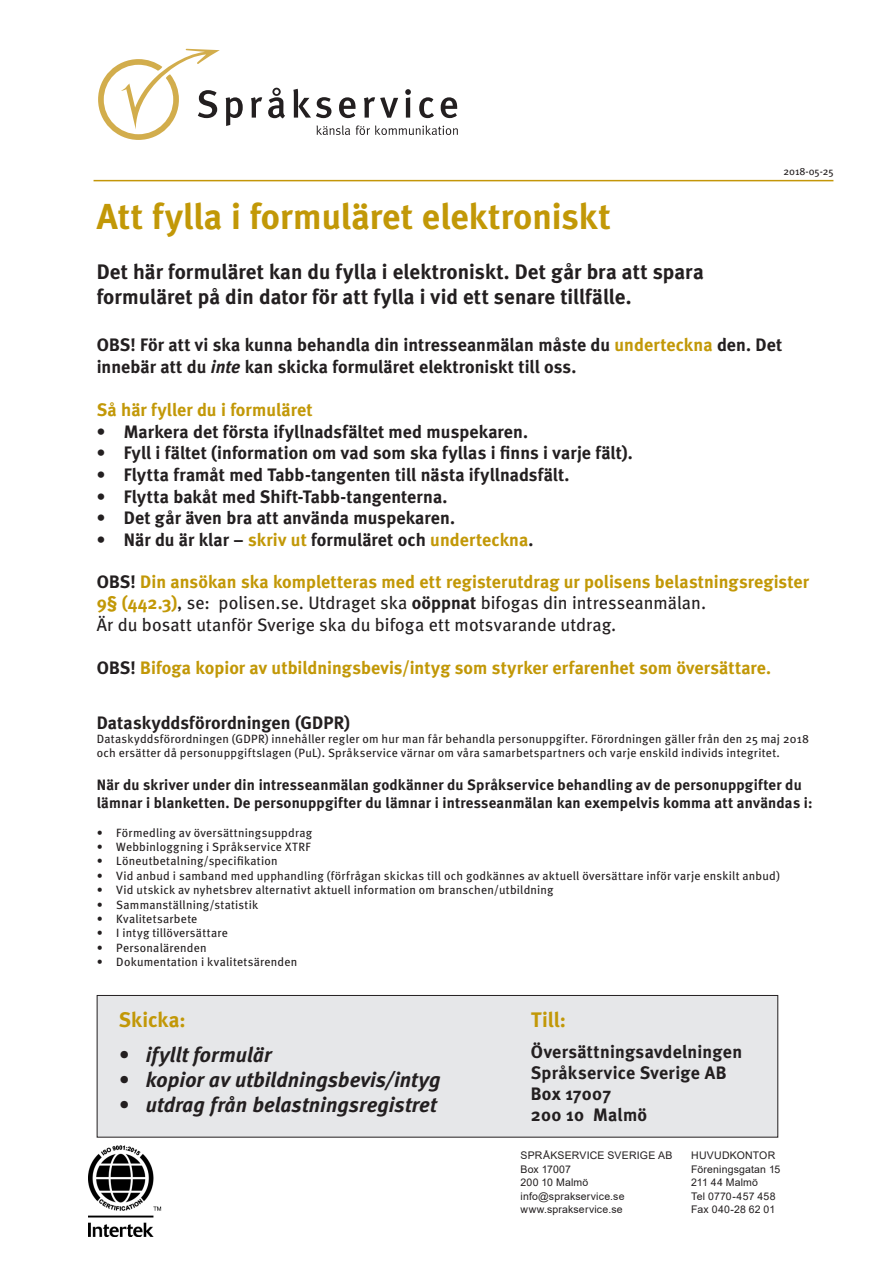
<style>
.page{position:relative;width:893px;height:1263px;background:#fff}
.page>*{position:absolute;margin:0;border:0;box-sizing:border-box;transform-origin:0 0}
.Meta__Book_9{font:700 36px "Meta";letter-spacing:.005em;color:#c29807}
.Meta__Book_9-2{font:700 21px "Meta";letter-spacing:.005em;color:#231f20}
.t1{font:italic 700 21px "Meta";letter-spacing:.005em;color:#231f20}
.Meta__Book_9-3{font:700 21px "Meta";letter-spacing:.005em;color:#c29807}
.Meta__Book_9-4{font:700 18px/21.6px "Meta";letter-spacing:.005em;color:#231f20}
.Meta__Book_9-5{font:700 18px/21.6px "Meta";letter-spacing:.005em;color:#c29807}
.Meta__Book_9-6{font:18px "Meta";letter-spacing:.005em;color:#231f20}
.Meta__Book_9-7{font:700 15px/18px "Meta";letter-spacing:.01em;color:#231f20}
.Meta__Book_9-8{font:12px/14.4px "Meta";letter-spacing:.02em;color:#231f20}
.Meta_Bold_10{font:10.5px "Arial";letter-spacing:.015em;color:#231f20}
.Meta_Bold_10-2{font:10.5px "Meta";color:#231f20}
.s1{color:#c29807}
.s2{font-style:italic}
.s3{color:#231f20}
.s4{font-weight:400;color:#231f20}
</style>
<div class="page">
<div style="left:97px;top:995px;width:681px;height:142px;background:#e6e7e9"></div>
<div style="left:97px;top:995px;width:681px;height:142px;border:1px solid #231f20"></div>
<svg style="left:226px;top:97px;width:17px;height:29px"></svg>
<svg style="left:251px;top:97px;width:11px;height:21px"></svg>
<svg style="left:268px;top:88px;width:17px;height:30px"></svg>
<svg style="left:293px;top:89px;width:38px;height:29px"></svg>
<svg style="left:339px;top:97px;width:17px;height:21px"></svg>
<svg style="left:364px;top:97px;width:34px;height:21px"></svg>
<svg style="left:405px;top:89px;width:6px;height:29px"></svg>
<svg style="left:419px;top:97px;width:15px;height:21px"></svg>
<svg style="left:441px;top:97px;width:16px;height:21px"></svg>
<svg style="left:98px;top:49px;width:122px;height:91px"></svg>
<svg style="left:317px;top:125px;width:33px;height:10px"></svg>
<svg style="left:356px;top:125px;width:102px;height:10px"></svg>
<hr style="left:94px;top:180px;width:739px;height:1px;background:#c49608">
<img style="left:89px;top:1145px;width:73px;height:91px">
<p class="Meta_Bold_10-2" style="left:783px;top:165px;width:52px">2018-05-25</p>
<p class="Meta__Book_9" style="left:97px;top:195px;width:515px">Att fylla i formuläret elektroniskt</p>
<p class="Meta__Book_9-2" style="left:97px;top:259px;width:608px">Det här formuläret kan du fylla i elektroniskt. Det går bra att spara</p>
<p class="Meta__Book_9-2" style="left:97px;top:285px;width:536px">formuläret på din dator för att fylla i vid ett senare tillfälle.</p>
<p class="Meta__Book_9-4" style="left:97px;top:334px;width:687px">OBS! För att vi ska kunna behandla din intresseanmälan måste du <span class="s1">underteckna</span> den. Det innebär att du <span class="s2">inte</span> kan skicka formuläret elektroniskt till oss.</p>
<p class="Meta__Book_9-5" style="left:97px;top:399px;width:217px">Så här fyller du i formuläret</p>
<p class="Meta__Book_9-4" style="left:97px;top:420px;width:433px">• Markera det första ifyllnadsfältet med muspekaren.</p>
<p class="Meta__Book_9-4" style="left:97px;top:442px;width:537px">• Fyll i fältet (information om vad som ska fyllas i finns i varje fält).</p>
<p class="Meta__Book_9-4" style="left:97px;top:464px;width:474px">• Flytta framåt med Tabb-tangenten till nästa ifyllnadsfält.</p>
<p class="Meta__Book_9-4" style="left:97px;top:485px;width:352px">• Flytta bakåt med Shift-Tabb-tangenterna.</p>
<p class="Meta__Book_9-4" style="left:97px;top:507px;width:360px">• Det går även bra att använda muspekaren.</p>
<p class="Meta__Book_9-4" style="left:97px;top:528px;width:438px">• När du är klar – <span class="s1">skriv ut</span> formuläret och <span class="s1">underteckna</span>.</p>
<p class="Meta__Book_9-5" style="left:97px;top:570px;width:714px"><span class="s3">OBS!</span> Din ansökan ska kompletteras med ett registerutdrag ur polisens belastningsregister<br>9§ (442.3)<span class="s4">, se: polisen.se. Utdraget ska</span> <span class="s3">oöppnat</span> <span class="s4">bifogas din intresseanmälan.</span></p>
<p class="Meta__Book_9-6" style="left:97px;top:614px;width:521px">Är du bosatt utanför Sverige ska du bifoga ett motsvarande utdrag.</p>
<p class="Meta__Book_9-5" style="left:97px;top:657px;width:676px"><span class="s3">OBS!</span> Bifoga kopior av utbildningsbevis/intyg som styrker erfarenhet som översättare.</p>
<p class="Meta__Book_9-4" style="left:97px;top:711px;width:255px">Dataskyddsförordningen (GDPR)</p>
<p class="Meta__Book_9-8" style="left:97px;top:731px;width:714px">Dataskyddsförordningen (GDPR) innehåller regler om hur man får behandla personuppgifter. Förordningen gäller från den 25 maj 2018 och ersätter då personuppgiftslagen (PuL). Språkservice värnar om våra samarbetspartners och varje enskild individs integritet.</p>
<p class="Meta__Book_9-7" style="left:97px;top:775px;width:717px">När du skriver under din intresseanmälan godkänner du Språkservice behandling av de personuppgifter du lämnar i blanketten. De personuppgifter du lämnar i intresseanmälan kan exempelvis komma att användas i:</p>
<p class="Meta__Book_9-8" style="left:97px;top:825px;width:217px">• Förmedling av översättningsuppdrag</p>
<p class="Meta__Book_9-8" style="left:97px;top:839px;width:215px">• Webbinloggning i Språkservice XTRF</p>
<p class="Meta__Book_9-8" style="left:97px;top:854px;width:182px">• Löneutbetalning/specifikation</p>
<p class="Meta__Book_9-8" style="left:97px;top:868px;width:685px">• Vid anbud i samband med upphandling (förfrågan skickas till och godkännes av aktuell översättare inför varje enskilt anbud)</p>
<p class="Meta__Book_9-8" style="left:97px;top:882px;width:458px">• Vid utskick av nyhetsbrev alternativt aktuell information om branschen/utbildning</p>
<p class="Meta__Book_9-8" style="left:97px;top:897px;width:163px">• Sammanställning/statistik</p>
<p class="Meta__Book_9-8" style="left:97px;top:911px;width:102px">• Kvalitetsarbete</p>
<p class="Meta__Book_9-8" style="left:97px;top:926px;width:133px">• I intyg tillöversättare</p>
<p class="Meta__Book_9-8" style="left:97px;top:940px;width:111px">• Personalärenden</p>
<p class="Meta__Book_9-8" style="left:97px;top:954px;width:202px">• Dokumentation i kvalitetsärenden</p>
<p class="Meta__Book_9-3" style="left:119px;top:1007px;width:69px">Skicka:</p>
<p class="Meta__Book_9-3" style="left:531px;top:1007px;width:36px">Till:</p>
<p class="t1" style="left:119px;top:1042px;width:154px">• ifyllt formulär</p>
<p class="t1" style="left:119px;top:1067px;width:323px">• kopior av utbildningsbevis/intyg</p>
<p class="t1" style="left:119px;top:1092px;width:319px">• utdrag från belastningsregistret</p>
<p class="Meta__Book_9-4" style="left:531px;top:1041px;width:213px">Översättningsavdelningen</p>
<p class="Meta__Book_9-4" style="left:531px;top:1062px;width:197px">Språkservice Sverige AB</p>
<p class="Meta__Book_9-4" style="left:531px;top:1083px;width:82px">Box 17007</p>
<p class="Meta__Book_9-4" style="left:531px;top:1104px;width:118px">200 10 Malmö</p>
<p class="Meta_Bold_10" style="left:521px;top:1148px;width:154px">SPRÅKSERVICE SVERIGE AB</p>
<p class="Meta_Bold_10" style="left:521px;top:1161px;width:52px">Box 17007</p>
<p class="Meta_Bold_10" style="left:521px;top:1175px;width:69px">200 10 Malmö</p>
<p class="Meta_Bold_10" style="left:521px;top:1188px;width:105px">info@sprakservice.se</p>
<p class="Meta_Bold_10" style="left:521px;top:1202px;width:104px">www.sprakservice.se</p>
<p class="Meta_Bold_10" style="left:691px;top:1148px;width:86px">HUVUDKONTOR</p>
<p class="Meta_Bold_10" style="left:691px;top:1161px;width:91px">Föreningsgatan 15</p>
<p class="Meta_Bold_10" style="left:691px;top:1175px;width:68px">211 44 Malmö</p>
<p class="Meta_Bold_10" style="left:691px;top:1188px;width:86px">Tel 0770-457 458</p>
<p class="Meta_Bold_10" style="left:691px;top:1202px;width:86px">Fax 040-28 62 01</p>
</div>
